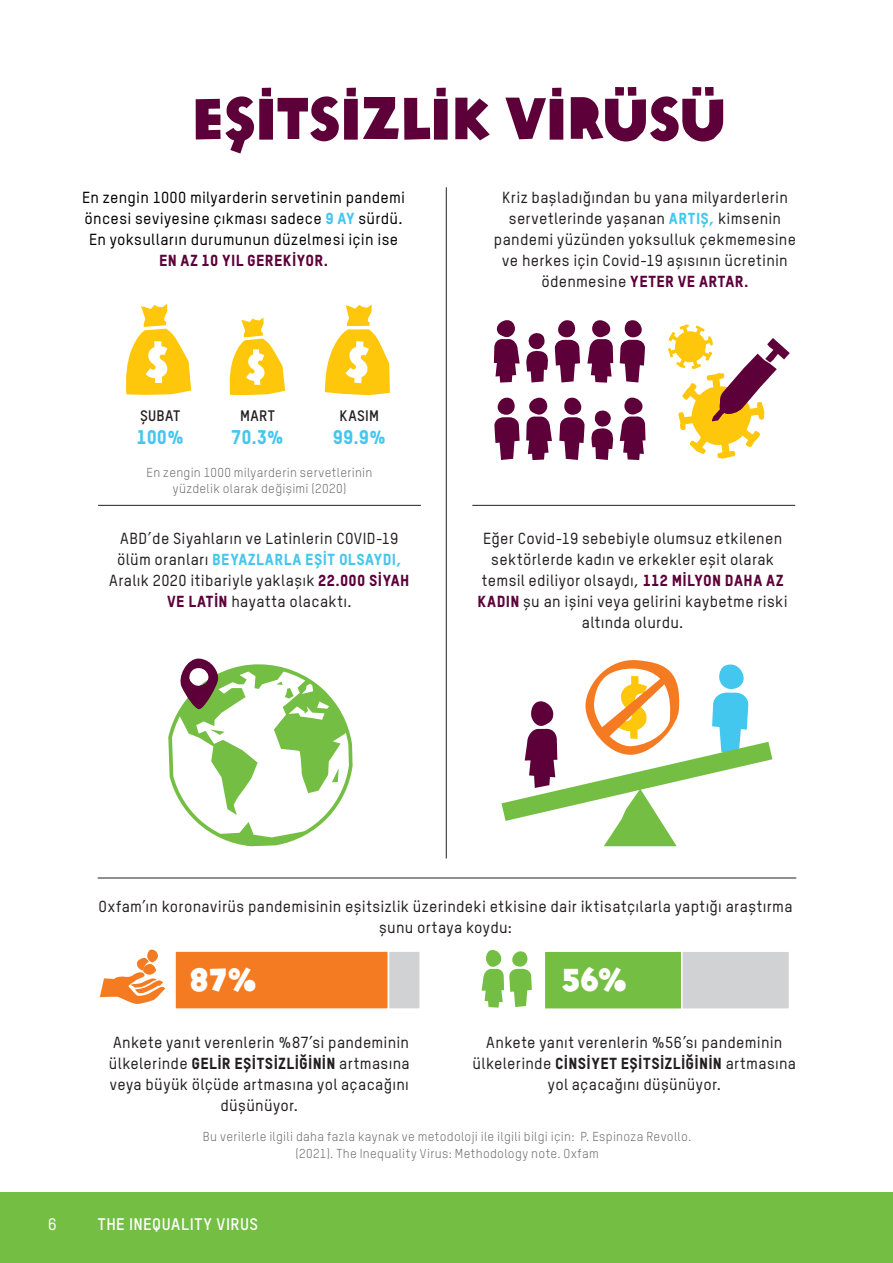
<style>
.page{position:relative;width:893px;height:1263px;background:#fff}
.page>*{position:absolute;margin:0;border:0;box-sizing:border-box;transform-origin:0 0}
.Header_1_Green{font:57px "Oxfam Global Headline";letter-spacing:-.01em;color:#5d0039}
.Body_copy{font:31.95px "Oxfam Global Headline";color:#fff}
.t1{font:19.5px "Oxfam TSTARPRO Headline";letter-spacing:.005em;color:#44c7ee}
.t2{font:700 16.5px "Oxfam TSTARPRO";letter-spacing:.03em;color:#fff}
.t3{font:500 16.5px "Oxfam TSTARPRO";color:#fff}
.Body_copy-2{font:500 15.75px/21px "Oxfam TSTARPRO";letter-spacing:.02em;color:#231f20;text-align:center}
.Body_copy-3{font:500 15.75px/21px "Oxfam TSTARPRO";letter-spacing:.02em;color:#000001;text-align:center}
.t4{font:700 15px "Oxfam TSTARPRO";letter-spacing:.02em;color:#231f20}
.Small_print_9pt_copy{font:12.75px/17.2px "Oxfam TSTARPRO";letter-spacing:.025em;color:#6c6d70;text-align:center}
.s1{font-family:"Oxfam TSTARPRO Headline";font-weight:400;color:#44c7ee}
.s2{font-family:"Oxfam TSTARPRO Headline";font-weight:400;color:#5d0039}
.s3{font-family:"Oxfam TSTARPRO Headline";font-weight:400}
</style>
<div class="page">
<div style="left:0;top:1192px;width:893px;height:71px;background:#74bf43"></div>
<hr style="left:98px;top:505px;width:323px;height:1px;background:#231f20">
<svg style="left:126px;top:304px;width:65px;height:91px"></svg>
<svg style="left:229px;top:317px;width:56px;height:78px"></svg>
<div style="left:681px;top:950px;width:109px;height:60px;background:#d1d2d4;border:2px solid #fff"></div>
<div style="left:544px;top:950px;width:138px;height:60px;background:#74bf43;border:2px solid #fff"></div>
<svg style="left:324px;top:304px;width:66px;height:91px"></svg>
<svg style="left:620px;top:320px;width:25px;height:62px"></svg>
<svg style="left:555px;top:320px;width:25px;height:62px"></svg>
<svg style="left:494px;top:320px;width:26px;height:63px"></svg>
<svg style="left:587px;top:320px;width:26px;height:63px"></svg>
<svg style="left:526px;top:333px;width:22px;height:49px"></svg>
<svg style="left:501px;top:660px;width:271px;height:186px"></svg>
<div style="left:388px;top:950px;width:33px;height:60px;background:#d1d2d4;border:2px solid #fff"></div>
<div style="left:174px;top:950px;width:215px;height:60px;background:#f47b21;border:2px solid #fff"></div>
<svg style="left:100px;top:949px;width:65px;height:55px"></svg>
<hr style="left:472px;top:505px;width:323px;height:1px;background:#231f20">
<hr style="left:446px;top:187px;width:1px;height:671px;background:#231f20">
<svg style="left:168px;top:658px;width:185px;height:189px"></svg>
<svg style="left:494px;top:398px;width:26px;height:62px"></svg>
<svg style="left:559px;top:398px;width:26px;height:62px"></svg>
<svg style="left:620px;top:398px;width:25px;height:62px"></svg>
<svg style="left:526px;top:398px;width:26px;height:62px"></svg>
<svg style="left:591px;top:410px;width:22px;height:50px"></svg>
<svg style="left:668px;top:324px;width:122px;height:135px"></svg>
<hr style="left:98px;top:878px;width:698px;height:1px;background:#231f20">
<svg style="left:482px;top:950px;width:50px;height:57px"></svg>
<hr style="left:892px;top:693px;width:1px;height:499px;background:#bcbdc0">
<p class="Header_1_Green" style="left:191px;top:69px;width:537px">EŞİTSİZLİK VİRÜSÜ</p>
<p class="Body_copy-3" style="left:82px;top:186px;width:325px">En zengin 1000 milyarderin servetinin pandemi öncesi seviyesine çıkması sadece <span class="s1">9 AY</span> sürdü.<br>En yoksulların durumunun düzelmesi için ise <span class="s2">EN AZ 10 YIL GEREKİYOR.</span></p>
<p class="t4" style="left:140px;top:406px;width:42px">ŞUBAT</p>
<p class="t1" style="left:136px;top:425px;width:49px">100%</p>
<p class="t4" style="left:240px;top:406px;width:37px">MART</p>
<p class="t1" style="left:231px;top:425px;width:54px">70.3%</p>
<p class="t4" style="left:340px;top:406px;width:41px">KASIM</p>
<p class="t1" style="left:333px;top:425px;width:55px">99.9%</p>
<p class="Small_print_9pt_copy" style="left:147px;top:463px;width:227px">En zengin 1000 milyarderin servetlerinin</p>
<p class="Small_print_9pt_copy" style="left:173px;top:480px;width:175px">yüzdelik olarak değişimi (2020)</p>
<p class="Body_copy-2" style="left:109px;top:527px;width:302px">ABD’de Siyahların ve Latinlerin COVID-19 ölüm oranları <span class="s1">BEYAZLARLA EŞİT OLSAYDI, </span>Aralık 2020 itibariyle yaklaşık <span class="s2">22.000 SİYAH VE LATİN</span> hayatta olacaktı.</p>
<p class="Body_copy-2" style="left:494px;top:186px;width:304px">Kriz başladığından bu yana milyarderlerin servetlerinde yaşanan <span class="s1">ARTIŞ,</span> kimsenin pandemi yüzünden yoksulluk çekmemesine ve herkes için Covid-19 aşısının ücretinin ödenmesine <span class="s2">YETER VE ARTAR.</span></p>
<p class="Body_copy-2" style="left:477px;top:527px;width:312px">Eğer Covid-19 sebebiyle olumsuz etkilenen sektörlerde kadın ve erkekler eşit olarak temsil ediliyor olsaydı, <span class="s2">112 MİLYON DAHA AZ KADIN</span> şu an işini veya gelirini kaybetme riski altında olurdu.</p>
<p class="Body_copy-2" style="left:98px;top:896px;width:696px">Oxfam’ın koronavirüs pandemisinin eşitsizlik üzerindeki etkisine dair iktisatçılarla yaptığı araştırma şunu ortaya koydu:</p>
<p class="Body_copy" style="left:189px;top:952px;width:70px">87%</p>
<p class="Body_copy" style="left:562px;top:952px;width:67px">56%</p>
<p class="Body_copy-2" style="left:109px;top:1031px;width:302px">Ankete yanıt verenlerin %87’si pandeminin ülkelerinde <span class="s3">GELİR EŞİTSİZLİĞİNİN</span> artmasına veya büyük ölçüde artmasına yol açacağını düşünüyor.</p>
<p class="Body_copy-2" style="left:473px;top:1031px;width:325px">Ankete yanıt verenlerin %56’sı pandeminin ülkelerinde <span class="s3">CİNSİYET EŞİTSİZLİĞİNİN</span> artmasına yol açacağını düşünüyor.</p>
<p class="Small_print_9pt_copy" style="left:203px;top:1128px;width:490px">Bu verilerle ilgili daha fazla kaynak ve metodoloji ile ilgili bilgi için: P. Espinoza Revollo. (2021). The Inequality Virus: Methodology note. Oxfam</p>
<p class="t3" style="left:48px;top:1214px;width:10px">6</p>
<p class="t2" style="left:98px;top:1214px;width:162px">THE INEQUALITY VIRUS</p>
</div>
